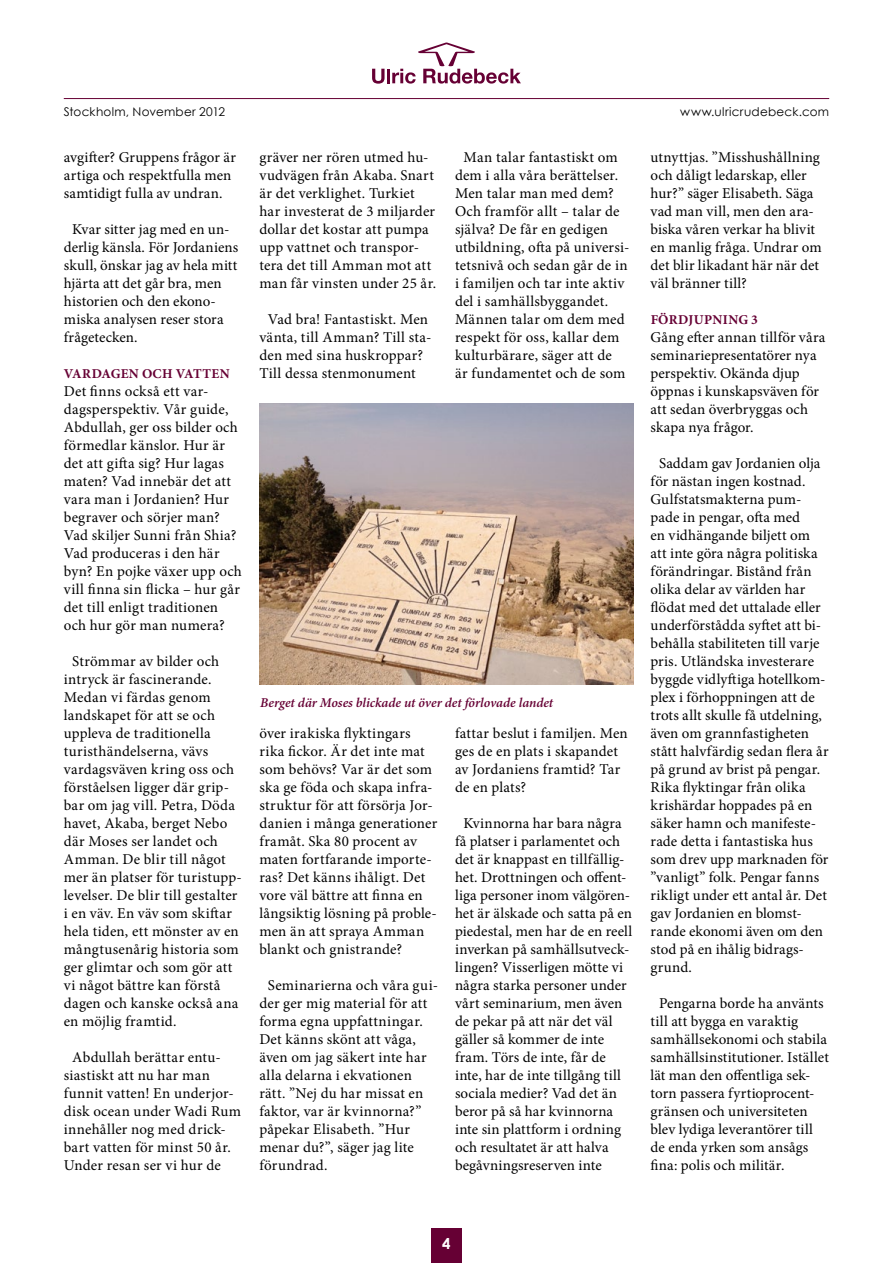
<style>
.page{position:relative;width:893px;height:1263px;background:#fff}
.page>*{position:absolute;margin:0;border:0;box-sizing:border-box;transform-origin:0 0}
.t1{font:15px/18px "Minion Pro";letter-spacing:.01em;color:#000}
.t2{font:700 15px "Century Gothic";color:#fff}
.t3{font:italic 600 13.5px "Minion Pro";color:#660034}
.t4{font:700 13.5px "Minion Pro";letter-spacing:.02em;color:#660034}
.t5{font:12px "Century Gothic";letter-spacing:.02em;color:#000}
</style>
<div class="page">
<div style="left:431px;top:1228px;width:31px;height:35px;background:#660034"></div>
<svg style="left:372px;top:69px;width:13px;height:15px"></svg>
<hr style="left:387px;top:69px;width:3px;height:14px;background:#660034">
<svg style="left:392px;top:43px;width:129px;height:41px"></svg>
<hr style="left:64px;top:98px;width:765px;height:1px;background:#660034">
<img style="left:259px;top:404px;width:374px;height:280px">
<p class="t5" style="left:64px;top:105px;width:163px">Stockholm, November 2012</p>
<p class="t5" style="left:680px;top:105px;width:150px">www.ulricrudebeck.com</p>
<p class="t1" style="left:64px;top:148px;width:174px">avgifter? Gruppens frågor är artiga och respektfulla men samtidigt fulla av undran.</p>
<p class="t1" style="left:64px;top:220px;width:176px;text-indent:9px">Kvar sitter jag med en un&shy;derlig känsla. För Jordaniens skull, önskar jag av hela mitt hjärta att det går bra, men historien och den ekono&shy;miska analysen reser stora frågetecken.</p>
<p class="t4" style="left:64px;top:364px;width:167px">VARDAGEN OCH VATTEN</p>
<p class="t1" style="left:64px;top:382px;width:180px">Det finns också ett var&shy;dagsperspektiv. Vår guide,<br>Abdullah, ger oss bilder och förmedlar känslor. Hur är det att gifta sig? Hur lagas maten? Vad innebär det att vara man i Jordanien? Hur begraver och sörjer man?<br>Vad skiljer Sunni från Shia?<br>Vad produceras i den här byn? En pojke växer upp och vill finna sin flicka – hur går det till enligt traditionen och hur gör man numera?</p>
<p class="t1" style="left:64px;top:652px;width:180px;text-indent:9px">Strömmar av bilder och intryck är fascinerande.<br>Medan vi färdas genom landskapet för att se och uppleva de traditionella turisthändelserna, vävs vardagsväven kring oss och förståelsen ligger där grip&shy;bar om jag vill. Petra, Döda havet, Akaba, berget Nebo där Moses ser landet och<br>Amman. De blir till något mer än platser för turistupp&shy;levelser. De blir till gestalter i en väv. En väv som skiftar hela tiden, ett mönster av en mångtusenårig historia som ger glimtar och som gör att vi något bättre kan förstå dagen och kanske också ana en möjlig framtid.</p>
<p class="t1" style="left:64px;top:1048px;width:179px;text-indent:8px">Abdullah berättar entu&shy;siastiskt att nu har man funnit vatten! En underjor&shy;disk ocean under Wadi Rum innehåller nog med drick&shy;bart vatten för minst 50 år.<br>Under resan ser vi hur de</p>
<p class="t1" style="left:259px;top:148px;width:178px">gräver ner rören utmed hu&shy;vudvägen från Akaba. Snart är det verklighet. Turkiet har investerat de 3 miljarder dollar det kostar att pumpa upp vattnet och transpor&shy;tera det till Amman mot att man får vinsten under 25 år.</p>
<p class="t1" style="left:259px;top:310px;width:174px;text-indent:9px">Vad bra! Fantastiskt. Men vänta, till Amman? Till sta&shy;den med sina huskroppar?<br>Till dessa stenmonument</p>
<p class="t1" style="left:455px;top:148px;width:176px;text-indent:9px">Man talar fantastiskt om dem i alla våra berättelser.<br>Men talar man med dem?<br>Och framför allt – talar de själva? De får en gedigen utbildning, ofta på universi&shy;tetsnivå och sedan går de in i familjen och tar inte aktiv del i samhällsbyggandet.<br>Männen talar om dem med respekt för oss, kallar dem kulturbärare, säger att de<br>är fundamentet och de som</p>
<p class="t1" style="left:651px;top:148px;width:173px">utnyttjas. ”Misshushållning och dåligt ledarskap, eller hur?” säger Elisabeth. Säga vad man vill, men den ara&shy;biska våren verkar ha blivit en manlig fråga. Undrar om det blir likadant här när det väl bränner till?</p>
<p class="t4" style="left:651px;top:310px;width:109px">FÖRDJUPNING 3</p>
<p class="t1" style="left:651px;top:328px;width:176px">Gång efter annan tillför våra seminariepresentatörer nya perspektiv. Okända djup öppnas i kunskapsväven för att sedan överbryggas och skapa nya frågor.</p>
<p class="t1" style="left:651px;top:454px;width:180px;text-indent:9px">Saddam gav Jordanien olja för nästan ingen kostnad.<br>Gulfstatsmakterna pum&shy;pade in pengar, ofta med<br>en vidhängande biljett om att inte göra några politiska förändringar. Bistånd från olika delar av världen har flödat med det uttalade eller underförstådda syftet att bi&shy;behålla stabiliteten till varje pris. Utländska investerare byggde vidlyftiga hotellkom&shy;plex i förhoppningen att de trots allt skulle få utdelning, även om grannfastigheten stått halvfärdig sedan flera år på grund av brist på pengar.<br>Rika flyktingar från olika krishärdar hoppades på en säker hamn och manifeste&shy;rade detta i fantastiska hus som drev upp marknaden för ”vanligt” folk. Pengar fanns rikligt under ett antal år. Det gav Jordanien en blomst&shy;rande ekonomi även om den stod på en ihålig bidrags&shy;grund.</p>
<p class="t1" style="left:651px;top:994px;width:180px;text-indent:9px">Pengarna borde ha använts till att bygga en varaktig samhällsekonomi och stabila samhällsinstitutioner. Istället lät man den offentliga sek&shy;torn passera fyrtioprocent&shy;gränsen och universiteten blev lydiga leverantörer till de enda yrken som ansågs fina: polis och militär.</p>
<p class="t3" style="left:260px;top:693px;width:295px">Berget där Moses blickade ut över det förlovade landet</p>
<p class="t1" style="left:259px;top:724px;width:179px">över irakiska flyktingars rika fickor. Är det inte mat som behövs? Var är det som ska ge föda och skapa infra&shy;struktur för att försörja Jor&shy;danien i många generationer framåt. Ska 80 procent av maten fortfarande importe&shy;ras? Det känns ihåligt. Det vore väl bättre att finna en långsiktig lösning på proble&shy;men än att spraya Amman blankt och gnistrande?</p>
<p class="t1" style="left:259px;top:976px;width:180px;text-indent:9px">Seminarierna och våra gui&shy;der ger mig material för att forma egna uppfattningar.<br>Det känns skönt att våga, även om jag säkert inte har alla delarna i ekvationen rätt. ”Nej du har missat en faktor, var är kvinnorna?” påpekar Elisabeth. ”Hur menar du?”, säger jag lite förundrad.</p>
<p class="t1" style="left:455px;top:724px;width:174px">fattar beslut i familjen. Men ges de en plats i skapandet av Jordaniens framtid? Tar de en plats?</p>
<p class="t1" style="left:455px;top:814px;width:179px;text-indent:9px">Kvinnorna har bara några få platser i parlamentet och det är knappast en tillfällig&shy;het. Drottningen och offent&shy;liga personer inom välgören&shy;het är älskade och satta på en piedestal, men har de en reell inverkan på samhällsutveck&shy;lingen? Visserligen mötte vi några starka personer under vårt seminarium, men även de pekar på att när det väl gäller så kommer de inte fram. Törs de inte, får de inte, har de inte tillgång till sociala medier? Vad det än beror på så har kvinnorna inte sin plattform i ordning och resultatet är att halva begåvningsreserven inte</p>
<p class="t2" style="left:442px;top:1234px;width:10px">4</p>
</div>
